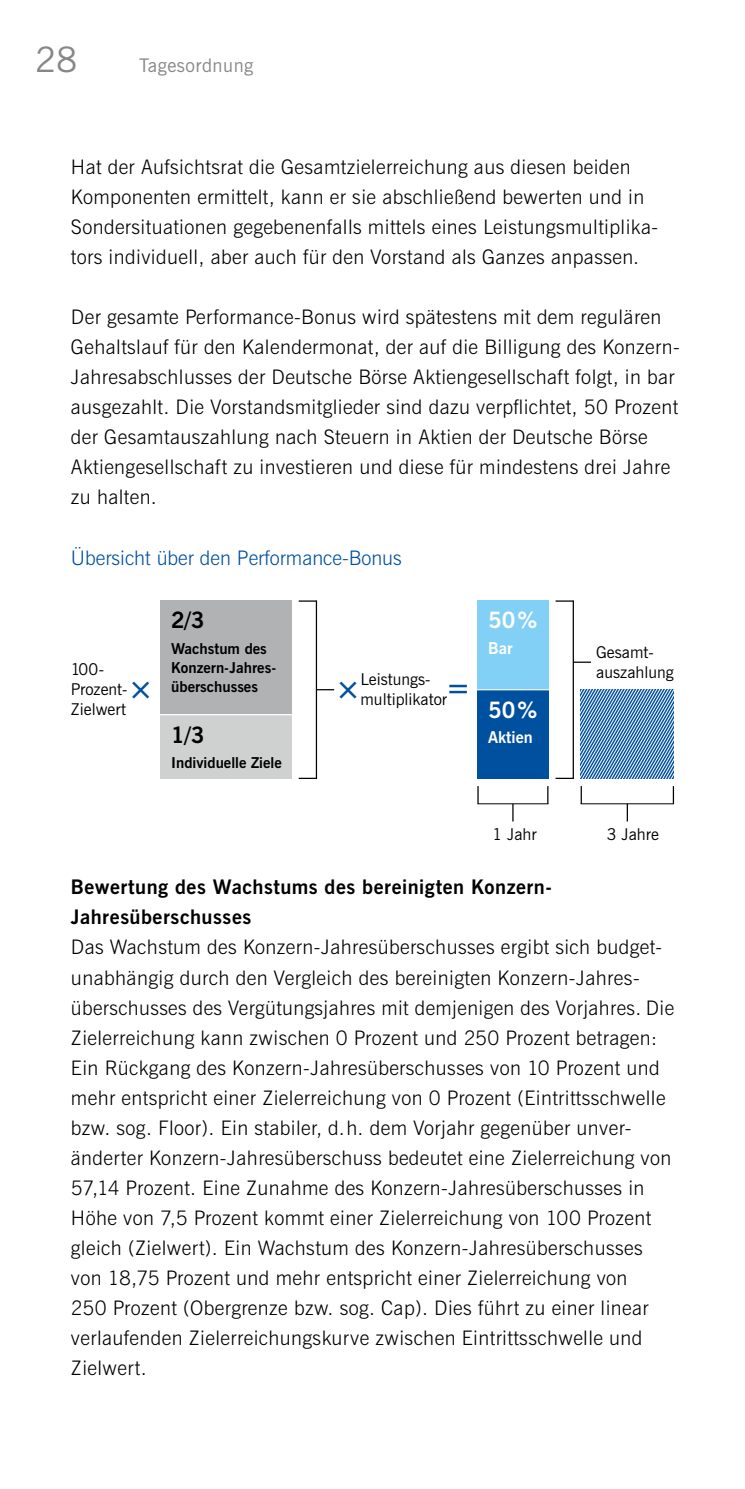
<style>
.page{position:relative;width:745px;height:1489px;background:#fff}
.page>*{position:absolute;margin:0;border:0;box-sizing:border-box;transform-origin:0 0}
.t1{font:35px "News Gothic BT";color:#868786}
.t2{font:700 30px "News Gothic BT";color:#0050a0}
.t3{font:700 22.5px "News Gothic BT";color:#fff}
.t4{font:700 22.5px "News Gothic BT";color:#000}
.t5{font:300 20px/30px "News Gothic BT";letter-spacing:.02em;color:#000}
.t6{font:700 20px/30px "News Gothic BT";letter-spacing:.025em;color:#000}
.t7{font:300 20px "News Gothic BT";color:#0050a0}
.t8{font:18.75px "News Gothic BT";letter-spacing:.025em;color:#868786}
.t9{font:16.25px/20px "News Gothic BT";color:#000}
.t10{font:700 16.25px "News Gothic BT";color:#fff}
.t11{font:700 15px/18.8px "News Gothic BT";color:#000}
</style>
<div class="page">
<div style="left:477px;top:600px;width:71px;height:89px;background:#82d0f5"></div>
<div style="left:477px;top:689px;width:71px;height:90px;background:#0050a0"></div>
<div style="left:160px;top:600px;width:131px;height:114px;background:#b1b2b3"></div>
<div style="left:160px;top:714px;width:131px;height:65px;background:#cfd0d0"></div>
<svg style="left:317px;top:689px;width:17px;height:1px"></svg>
<svg style="left:298px;top:600px;width:17px;height:1px"></svg>
<hr style="left:315px;top:600px;width:2px;height:179px;background:#000">
<svg style="left:298px;top:777px;width:18px;height:2px"></svg>
<svg style="left:512px;top:804px;width:1px;height:17px"></svg>
<svg style="left:547px;top:786px;width:1px;height:17px"></svg>
<hr style="left:477px;top:803px;width:71px;height:1px;background:#000">
<svg style="left:477px;top:786px;width:1px;height:17px"></svg>
<svg style="left:626px;top:804px;width:1px;height:17px"></svg>
<svg style="left:672px;top:786px;width:1px;height:17px"></svg>
<hr style="left:580px;top:803px;width:93px;height:1px;background:#000">
<svg style="left:580px;top:786px;width:1px;height:17px"></svg>
<svg style="left:573px;top:661px;width:17px;height:1px"></svg>
<svg style="left:555px;top:600px;width:17px;height:1px"></svg>
<hr style="left:572px;top:600px;width:1px;height:179px;background:#000">
<svg style="left:555px;top:777px;width:18px;height:2px"></svg>
<hr style="left:156px;top:714px;width:139px;height:1px;background:#fff">
<hr style="left:474px;top:689px;width:77px;height:1px;background:#fff">
<svg style="left:580px;top:689px;width:93px;height:89px;background:#6696c5"></svg>
<h1 class="t1" style="left:35px;top:39px;width:43px">28</h1>
<p class="t8" style="left:139px;top:54px;width:116px">Tagesordnung</p>
<p class="t5" style="left:71px;top:152px;width:588px">Hat der Aufsichtsrat die Gesamtzielerreichung aus diesen beiden Komponenten ermittelt, kann er sie abschließend bewerten und in Sondersituationen gegebenenfalls mittels eines Leistungsmultiplika&shy;tors individuell, aber auch für den Vorstand als Ganzes anpassen.</p>
<p class="t5" style="left:71px;top:302px;width:610px">Der gesamte Performance-Bonus wird spätestens mit dem regulären Gehaltslauf für den Kalendermonat, der auf die Billigung des Konzern-Jahresabschlusses der Deutsche Börse Aktiengesellschaft folgt, in bar ausgezahlt. Die Vorstandsmitglieder sind dazu verpflichtet, 50 Prozent der Gesamtauszahlung nach Steuern in Aktien der Deutsche Börse Aktiengesellschaft zu investieren und diese für mindestens drei Jahre zu halten.</p>
<p class="t7" style="left:71px;top:546px;width:332px">Übersicht über den Performance-Bonus</p>
<p class="t4" style="left:171px;top:606px;width:35px">2/3</p>
<p class="t11" style="left:171px;top:639px;width:106px">Wachstum des<br>Konzern-Jahres&shy;überschusses</p>
<p class="t4" style="left:171px;top:720px;width:35px">1/3</p>
<p class="t11" style="left:171px;top:753px;width:112px">Individuelle Ziele</p>
<p class="t9" style="left:71px;top:659px;width:58px">100-<br>Prozent-<br>Zielwert</p>
<p class="t9" style="left:360px;top:669px;width:88px">Leistungs&shy;multiplikator</p>
<h2 class="t2" style="left:128px;top:670px;width:26px">×</h2>
<h2 class="t2" style="left:335px;top:670px;width:26px">×</h2>
<h2 class="t2" style="left:445px;top:669px;width:26px">=</h2>
<p class="t3" style="left:487px;top:606px;width:51px">50%</p>
<p class="t10" style="left:487px;top:638px;width:26px">Bar</p>
<p class="t3" style="left:487px;top:695px;width:51px">50%</p>
<p class="t10" style="left:487px;top:727px;width:46px">Aktien</p>
<p class="t9" style="left:492px;top:823px;width:46px">1 Jahr</p>
<p class="t9" style="left:596px;top:642px;width:79px">Gesamt&shy;auszahlung</p>
<p class="t9" style="left:606px;top:823px;width:54px">3 Jahre</p>
<p class="t6" style="left:71px;top:872px;width:478px">Bewertung des Wachstums des bereinigten Konzern--<br>Jahresüberschusses</p>
<p class="t5" style="left:71px;top:932px;width:604px">Das Wachstum des Konzern-Jahresüberschusses ergibt sich budget&shy;unabhängig durch den Vergleich des bereinigten Konzern-Jahres&shy;überschusses des Vergütungsjahres mit demjenigen des Vorjahres. Die Zielerreichung kann zwischen 0 Prozent und 250 Prozent betragen:<br>Ein Rückgang des Konzern-Jahresüberschusses von 10 Prozent und mehr entspricht einer Zielerreichung von 0 Prozent (Eintrittsschwelle bzw. sog. Floor). Ein stabiler, d.h. dem Vorjahr gegenüber unver&shy;änderter Konzern-Jahresüberschuss bedeutet eine Zielerreichung von 57,14 Prozent. Eine Zunahme des Konzern-Jahresüberschusses in Höhe von 7,5 Prozent kommt einer Zielerreichung von 100 Prozent gleich (Zielwert). Ein Wachstum des Konzern-Jahresüberschusses von 18,75 Prozent und mehr entspricht einer Zielerreichung von<br>250 Prozent (Obergrenze bzw. sog. Cap). Dies führt zu einer linear verlaufenden Zielerreichungskurve zwischen Eintrittsschwelle und Zielwert.</p>
</div>
